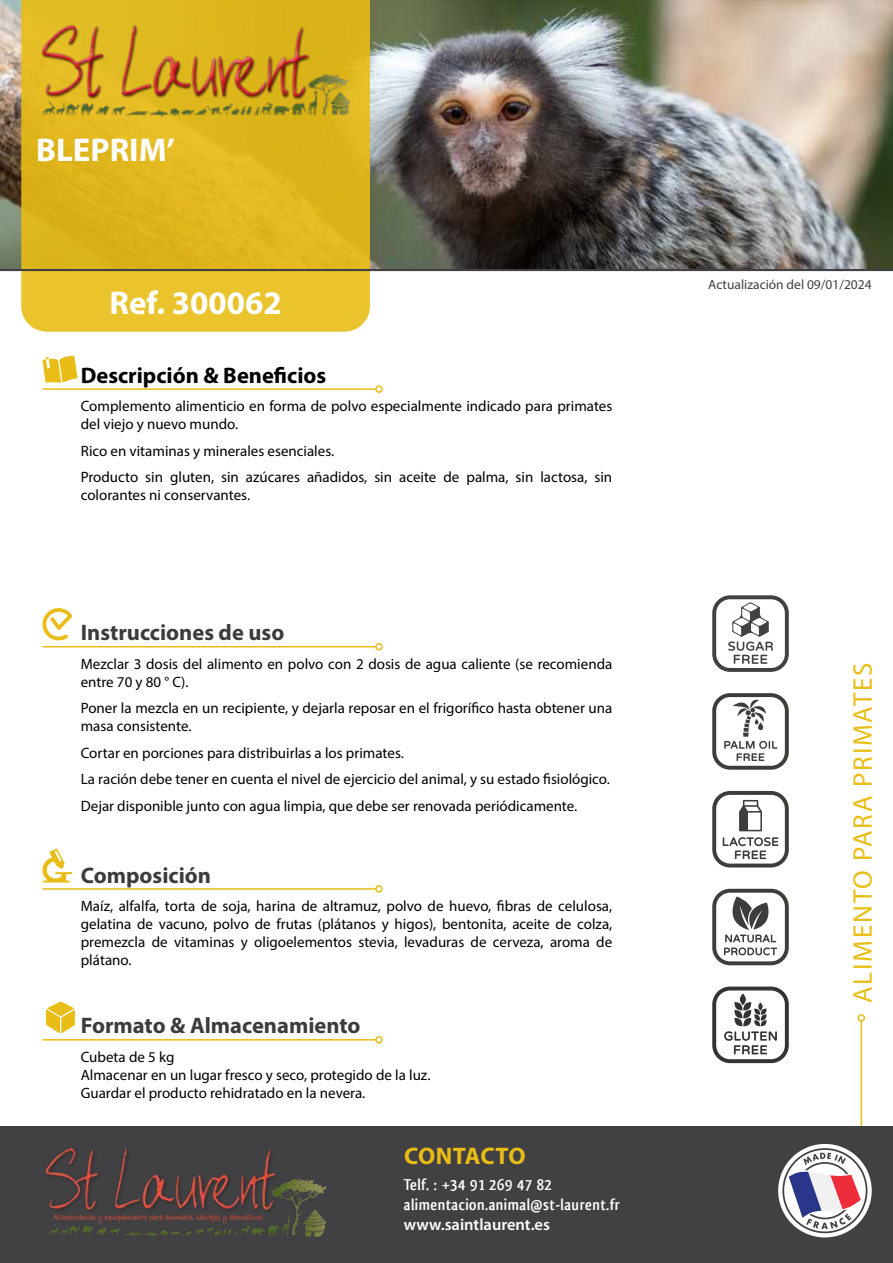
<style>
.page{position:relative;width:893px;height:1263px;background:#fff}
.page>*{position:absolute;margin:0;border:0;box-sizing:border-box;transform-origin:0 0}
.t1{font:700 33px "Myriad Pro";color:#fff}
.t2{font:27px "Myriad Pro";letter-spacing:.07em;color:#e9bd15}
.t3{font:700 24px "Myriad Pro";letter-spacing:-.005em;color:#e9bd15}
.t4{font:700 22.5px "Myriad Pro";color:#3c3c3b}
.t5{font:700 22.5px "Myriad Pro";color:#000}
.t6{font:700 16.5px/19.8px "Qlassik";letter-spacing:.025em;color:#fff}
.t7{font:600 16.5px "Myriad Pro";color:#fff}
.t8{font:15px/18px "Myriad Pro";color:#000}
.t9{font:13.5px "Myriad Pro";color:#414042}
</style>
<div class="page">
<img style="left:0;top:0;width:893px;height:269px">
<hr style="left:861px;top:1021px;width:1px;height:117px;background:#e9bd15">
<div style="left:858px;top:1014px;width:7px;height:8px;border:2px solid #e9bd15;border-radius:50%"></div>
<svg style="left:21px;top:0;width:349px;height:332px;background:#e1b922"></svg>
<div style="left:0;top:1127px;width:893px;height:136px;background:#414042"></div>
<hr style="left:0;top:269px;width:893px;height:2px;background:#414042">
<img style="left:45px;top:1148px;width:281px;height:89px">
<hr style="left:43px;top:888px;width:333px;height:2px;background:#e9bd15">
<div style="left:375px;top:885px;width:8px;height:8px;border:2px solid #e9bd15;border-radius:50%"></div>
<svg style="left:42px;top:848px;width:30px;height:34px"></svg>
<hr style="left:43px;top:1039px;width:333px;height:1px;background:#e9bd15">
<div style="left:375px;top:1036px;width:8px;height:7px;border:2px solid #e9bd15;border-radius:50%"></div>
<svg style="left:46px;top:1001px;width:29px;height:32px"></svg>
<svg style="left:42px;top:608px;width:31px;height:33px"></svg>
<hr style="left:43px;top:646px;width:333px;height:1px;background:#e9bd15">
<div style="left:375px;top:643px;width:8px;height:7px;border:2px solid #e9bd15;border-radius:50%"></div>
<img style="left:36px;top:21px;width:319px;height:96px">
<svg style="left:43px;top:356px;width:35px;height:27px"></svg>
<hr style="left:43px;top:388px;width:333px;height:2px;background:#e9bd15">
<div style="left:375px;top:385px;width:8px;height:8px;border:2px solid #e9bd15;border-radius:50%"></div>
<div style="left:778px;top:1144px;width:94px;height:93px;background:#fff;border-radius:50%"></div>
<svg style="left:782px;top:1148px;width:85px;height:85px"></svg>
<svg style="left:712px;top:595px;width:77px;height:77px"></svg>
<svg style="left:712px;top:693px;width:77px;height:77px"></svg>
<svg style="left:712px;top:791px;width:77px;height:76px"></svg>
<svg style="left:712px;top:889px;width:77px;height:76px"></svg>
<svg style="left:712px;top:986px;width:77px;height:77px"></svg>
<h1 class="t1" style="left:36px;top:128px;width:141px">BLEPRIM’</h1>
<h1 class="t1" style="left:110px;top:281px;width:174px">Ref. 300062</h1>
<h3 class="t5" style="left:81px;top:360px;width:247px">Descripción &amp; Beneficios</h3>
<p class="t8" style="left:81px;top:397px;width:533px">Complemento alimenticio en forma de polvo especialmente indicado para primates del viejo y nuevo mundo.</p>
<p class="t8" style="left:81px;top:437px;width:533px;line-height:26.5px">Rico en vitaminas y minerales esenciales.<br>Producto sin gluten, sin azúcares añadidos, sin aceite de palma, sin lactosa, sin</p>
<p class="t8" style="left:81px;top:486px;width:171px">colorantes ni conservantes.</p>
<h3 class="t4" style="left:81px;top:618px;width:205px">Instrucciones de uso</h3>
<p class="t8" style="left:81px;top:654px;width:533px">Mezclar 3 dosis del alimento en polvo con 2 dosis de agua caliente (se recomienda entre 70 y 80 ° C).</p>
<p class="t8" style="left:81px;top:699px;width:533px">Poner la mezcla en un recipiente, y dejarla reposar en el frigorífico hasta obtener una masa consistente.</p>
<p class="t8" style="left:81px;top:739px;width:531px;line-height:26.5px">Cortar en porciones para distribuirlas a los primates.<br>La ración debe tener en cuenta el nivel de ejercicio del animal, y su estado fisiológico.<br>Dejar disponible junto con agua limpia, que debe ser renovada periódicamente.</p>
<h3 class="t4" style="left:81px;top:860px;width:132px">Composición</h3>
<p class="t8" style="left:81px;top:896px;width:533px;text-align:justify">Maíz, alfalfa, torta de soja, harina de altramuz, polvo de huevo, fibras de celulosa, gelatina de vacuno, polvo de frutas (plátanos y higos), bentonita, aceite de colza, premezcla de vitaminas y oligoelementos stevia, levaduras de cerveza, aroma de plátano.</p>
<h3 class="t4" style="left:81px;top:1011px;width:281px">Formato &amp; Almacenamiento</h3>
<p class="t8" style="left:81px;top:1047px;width:351px">Cubeta de 5 kg<br>Almacenar en un lugar fresco y seco, protegido de la luz.<br>Guardar el producto rehidratado en la nevera.</p>
<h3 class="t3" style="left:404px;top:1140px;width:123px">CONTACTO</h3>
<p class="t6" style="left:404px;top:1174px;width:217px">Telf. : +34 91 269 47 82 alimentacion.animal@st-laurent.fr</p>
<p class="t7" style="left:404px;top:1213px;width:147px">www.saintlaurent.es</p>
<p class="t9" style="left:708px;top:276px;width:165px">Actualización del 09/01/2024</p>
<h2 class="t2" style="left:846px;top:1003px;width:342px;rotate:-90deg">ALIMENTO PARA PRIMATES</h2>
</div>
